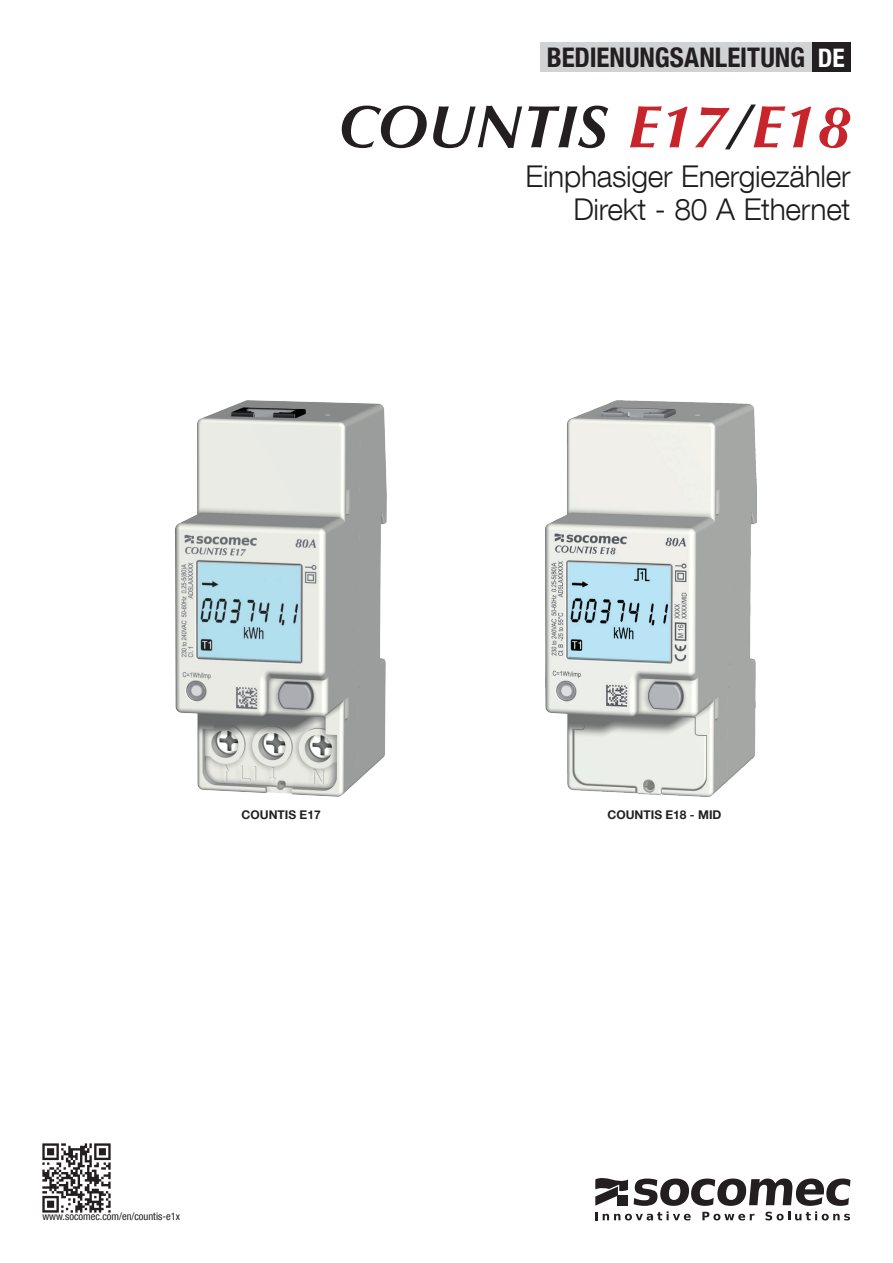
<style>
.page{position:relative;width:893px;height:1263px;background:#fff}
.page>*{position:absolute;margin:0;border:0;box-sizing:border-box;transform-origin:0 0}
.t1{font:italic 700 60px "Optima LT Std";letter-spacing:.01em;color:#231f20}
.t2{font:300 30px/33px "Helvetica Neue LT Com";letter-spacing:-.01em;color:#1d1d1f;text-align:right}
.t3{font:700 condensed 27px "Helvetica Neue LT Com";color:#231f20}
.t4{font:700 12px "Helvetica Neue LT Com";color:#231f20}
.t5{font:condensed 10.5px "Helvetica Neue LT Com";color:#1d1d1f}
.s1{font-size:25.5px;color:#fff}
.s2{color:#c8242b}
</style>
<div class="page">
<img style="left:176px;top:400px;width:210px;height:397px">
<img style="left:545px;top:400px;width:211px;height:396px">
<img style="left:42px;top:1143px;width:69px;height:70px">
<svg style="left:595px;top:1178px;width:255px;height:42px"></svg>
<div style="left:618px;top:1195px;width:10px;height:10px;background:#231f20"></div>
<div style="left:540px;top:43px;width:272px;height:29px;background:#d1d2d4"></div>
<div style="left:812px;top:43px;width:38px;height:29px;background:#231f20"></div>
<p class="t3" style="left:547px;top:41px;width:299px">BEDIENUNGSANLEITUNG <span class="s1">DE</span></p>
<h1 class="t1" style="left:338px;top:91px;width:514px">COUNTIS <span class="s2">E17</span>/<span class="s2">E18</span></h1>
<p class="t2" style="left:526px;top:159px;width:326px">Einphasiger Energiezähler<br>Direkt - 80 A Ethernet</p>
<p class="t4" style="left:242px;top:807px;width:81px">COUNTIS E17</p>
<p class="t4" style="left:607px;top:807px;width:115px">COUNTIS E18 - MID</p>
<p class="t5" style="left:43px;top:1210px;width:139px">www.socomec.com/en/countis-e1x</p>
</div>
